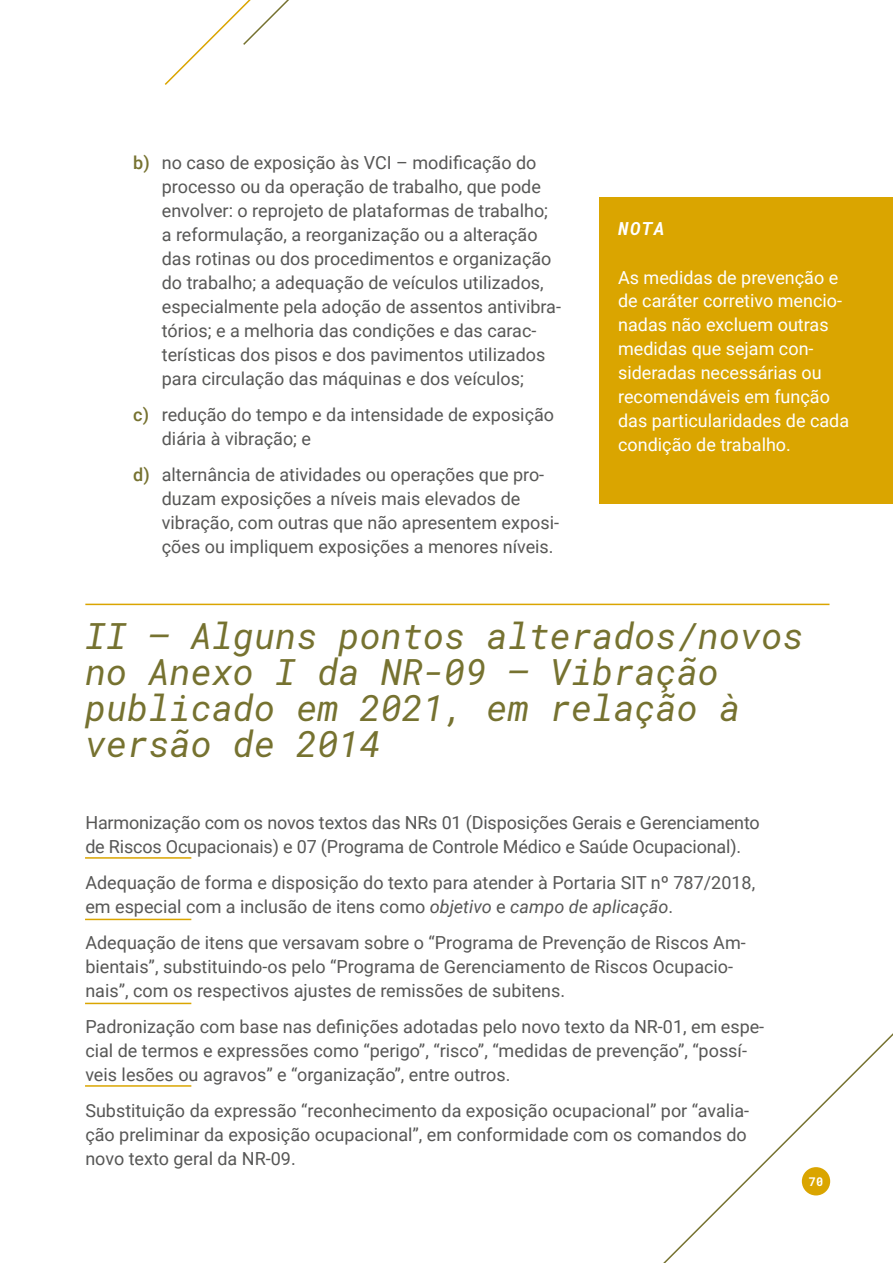
<style>
.page{position:relative;width:893px;height:1263px;background:#fff}
.page>*{position:absolute;margin:0;border:0;box-sizing:border-box;transform-origin:0 0}
.t1{font:italic 36px/36px "Roboto Mono";color:#767230}
.t2{font:18px/24px "Roboto";color:#575756}
.t3{font:18px/24px "Roboto";color:#fff}
.t4{font:italic 700 18px "Roboto Mono";color:#fff}
.t5{font:700 12px "Roboto Mono";color:#fff}
.s1{font-weight:500;color:#767230}
.s2{font-style:italic}
</style>
<div class="page">
<div style="left:599px;top:197px;width:294px;height:306px;background:#daa500"></div>
<hr style="left:85px;top:604px;width:744px;height:1px;background:#daa500">
<hr style="left:85px;top:857px;width:106px;height:2px;background:#daa500">
<hr style="left:85px;top:919px;width:106px;height:1px;background:#daa500">
<hr style="left:85px;top:1003px;width:106px;height:1px;background:#daa500">
<hr style="left:85px;top:1085px;width:106px;height:2px;background:#daa500">
<svg style="left:663px;top:1033px;width:230px;height:230px"></svg>
<svg style="left:164px;top:0;width:125px;height:85px"></svg>
<p class="t2" style="left:162px;top:150px;width:401px;text-indent:-28px"><span class="s1">b)</span> no caso de exposição às VCI – modificação do processo ou da operação de trabalho, que pode envolver: o reprojeto de plataformas de trabalho; a reformulação, a reorganização ou a alteração das rotinas ou dos procedimentos e organização do trabalho; a adequação de veículos utilizados, especialmente pela adoção de assentos antivibra&shy;tórios; e a melhoria das condições e das carac&shy;terísticas dos pisos e dos pavimentos utilizados para circulação das máquinas e dos veículos;</p>
<p class="t2" style="left:162px;top:401px;width:394px;text-indent:-28px"><span class="s1">c)</span> redução do tempo e da intensidade de exposição diária à vibração; e</p>
<p class="t2" style="left:162px;top:461px;width:399px;text-indent:-28px"><span class="s1">d)</span> alternância de atividades ou operações que pro&shy;duzam exposições a níveis mais elevados de vibração, com outras que não apresentem exposi&shy;ções ou impliquem exposições a menores níveis.</p>
<p class="t4" style="left:618px;top:216px;width:48px">NOTA</p>
<p class="t3" style="left:618px;top:264px;width:233px">As medidas de prevenção e de caráter corretivo mencio&shy;nadas não excluem outras medidas que sejam con&shy;sideradas necessárias ou recomendáveis em função das particularidades de cada condição de trabalho.</p>
<h1 class="t1" style="left:85px;top:616px;width:720px">II – Alguns pontos alterados/novos no Anexo I da NR-09 – Vibração publicado em 2021, em relação à versão de 2014</h1>
<p class="t2" style="left:85px;top:810px;width:676px">Harmonização com os novos textos das NRs 01 (Disposições Gerais e Gerenciamento de Riscos Ocupacionais) e 07 (Programa de Controle Médico e Saúde Ocupacional).</p>
<p class="t2" style="left:85px;top:869px;width:671px">Adequação de forma e disposição do texto para atender à Portaria SIT nº 787/2018, em especial com a inclusão de itens como <span class="s2">objetivo</span> e <span class="s2">campo de aplicação</span>.</p>
<p class="t2" style="left:85px;top:929px;width:662px">Adequação de itens que versavam sobre o “Programa de Prevenção de Riscos Am&shy;bientais”, substituindo-os pelo “Programa de Gerenciamento de Riscos Ocupacio&shy;nais”, com os respectivos ajustes de remissões de subitens.</p>
<p class="t2" style="left:85px;top:1013px;width:680px">Padronização com base nas definições adotadas pelo novo texto da NR-01, em espe&shy;cial de termos e expressões como “perigo”, “risco”, “medidas de prevenção”, “possí&shy;veis lesões ou agravos” e “organização”, entre outros.</p>
<p class="t2" style="left:85px;top:1097px;width:665px">Substituição da expressão “reconhecimento da exposição ocupacional” por “avalia&shy;ção preliminar da exposição ocupacional”, em conformidade com os comandos do novo texto geral da NR-09.</p>
<p class="t5" style="left:809px;top:1173px;width:16px">70</p>
</div>
